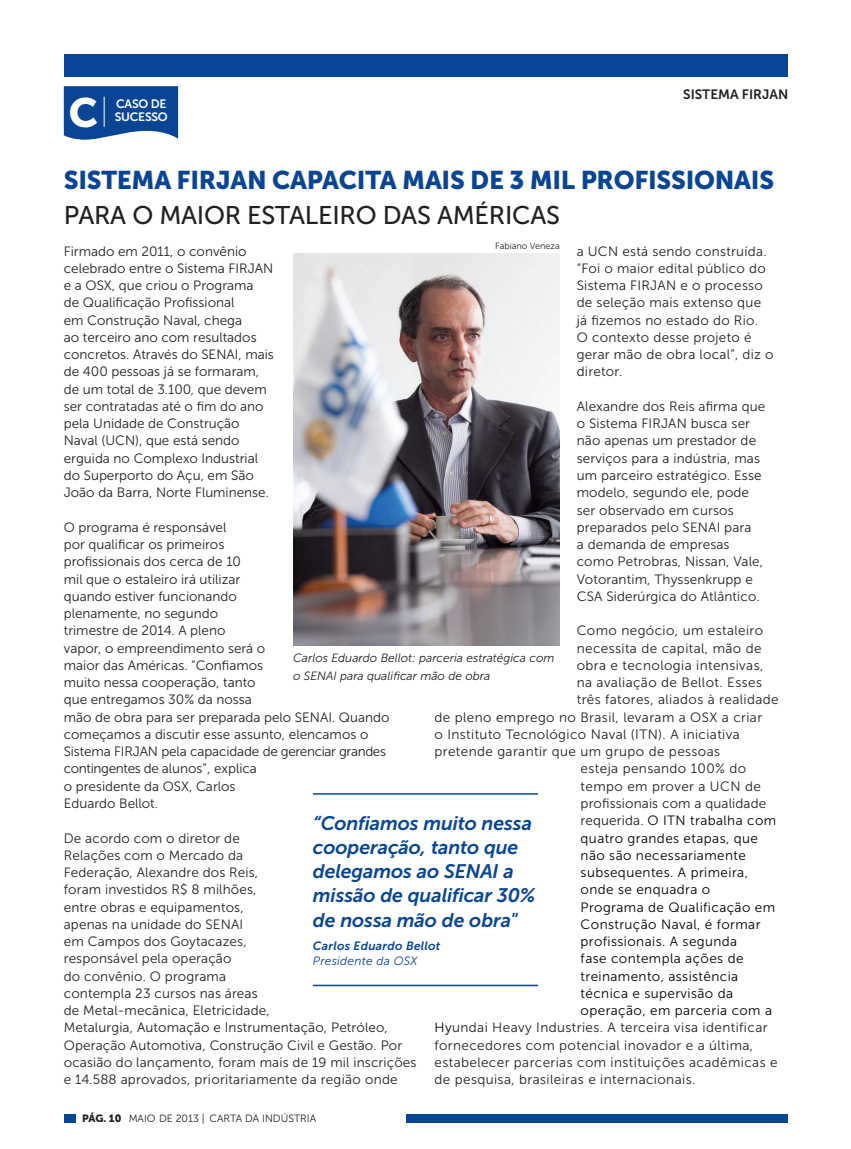
<style>
.page{position:relative;width:851px;height:1149px;background:#fff}
.page>*{position:absolute;margin:0;border:0;box-sizing:border-box;transform-origin:0 0}
.titulo_16{font:40.65px "Museo Sans 900";color:#fff}
.texto{font:25.5px "Museo Sans 900";letter-spacing:-.01em;color:#094594}
.texto-2{font:25.5px "Museo Sans 500";letter-spacing:-.01em;color:#231f20}
.OLHO_NOVO_01{font:italic 19.5px/24px "Museo Sans 700";letter-spacing:-.005em;color:#094594}
.texto-3{font:13.5px/17.2px "Museo Sans 300";letter-spacing:.01em;color:#231f20}
.texto-4{font:13.5px "Museo Sans 300";letter-spacing:.03em;color:#231f20}
.texto-5{font:13.5px "Museo Sans 300";letter-spacing:.03em;color:#000}
.t1{font:13.5px "Museo Sans 700";color:#231f20}
.t2{font:12.15px/12.8px "Museo Sans 700";letter-spacing:-.02em;color:#fff}
.Legenda{font:italic 12px/17.2px "Museo Sans 300";color:#231f20}
.OLHO_NOVO_02{font:italic 12px "Museo Sans 700";letter-spacing:.02em;color:#094594}
.OLHO_NOVO_03{font:italic 12px "Museo Sans 300";letter-spacing:.02em;color:#094594}
.t3{font:10.5px "Museo Sans 300";color:#231f20}
.Crédito{font:9px "Museo Sans 300";color:#231f20}
.s1{color:#231f20}
.s2{color:#000}
.s3{font-family:"Museo Sans 900"}
</style>
<div class="page">
<svg style="left:64px;top:86px;width:114px;height:54px;background:#20569e"></svg>
<hr style="left:104px;top:97px;width:1px;height:30px;background:#fff">
<hr style="left:313px;top:793px;width:225px;height:1px;background:#094594">
<hr style="left:313px;top:984px;width:225px;height:1px;background:#094594">
<img style="left:293px;top:253px;width:266px;height:392px">
<div style="left:64px;top:54px;width:723px;height:22px;background:#094594"></div>
<div style="left:64px;top:1113px;width:11px;height:8px;background:#094594"></div>
<div style="left:406px;top:1113px;width:381px;height:8px;background:#094594"></div>
<p class="titulo_16" style="left:69px;top:90px;width:31px">C</p>
<p class="t2" style="left:115px;top:97px;width:55px">CASO DE<br>SUCESSO</p>
<p class="t1" style="left:683px;top:86px;width:107px">SISTEMA FIRJAN</p>
<p class="texto" style="left:64px;top:166px;width:711px">SISTEMA FIRJAN CAPACITA MAIS DE 3 MIL PROFISSIONAIS</p>
<p class="texto-2" style="left:64px;top:201px;width:497px">PARA O MAIOR ESTALEIRO DAS AMÉRICAS</p>
<p class="texto-3" style="left:64px;top:242px;width:211px">Firmado em 2011, o convênio celebrado entre o Sistema FIRJAN e a OSX, que criou o Programa<br>de Qualificação Profissional<br>em Construção Naval, chega<br>ao terceiro ano com resultados concretos. Através do SENAI, mais de 400 pessoas já se formaram, de um total de 3.100, que devem ser contratadas até o fim do ano pela Unidade de Construção<br>Naval (UCN), que está sendo erguida no Complexo Industrial do Superporto do Açu, em São<br>João da Barra, Norte Fluminense.</p>
<p class="texto-3" style="left:64px;top:518px;width:327px">O programa é responsável<br>por qualificar os primeiros<br>profissionais dos cerca de 10<br>mil que o estaleiro irá utilizar<br>quando estiver funcionando<br>plenamente, no segundo<br>trimestre de 2014. A pleno<br>vapor, o empreendimento será o<br>maior das Américas. “Confiamos<br>muito nessa cooperação, tanto<br>que entregamos 30% da nossa<br>mão de obra para ser preparada pelo SENAI. Quando começamos a discutir esse assunto, elencamos o<br>Sistema FIRJAN pela capacidade de gerenciar grandes contingentes de alunos”, explica<br>o presidente da OSX, Carlos<br>Eduardo Bellot.</p>
<p class="texto-3" style="left:64px;top:829px;width:354px">De acordo com o diretor de<br>Relações com o Mercado da<br>Federação, Alexandre dos Reis,<br>foram investidos R$ 8 milhões,<br>entre obras e equipamentos,<br>apenas na unidade do SENAI<br>em Campos dos Goytacazes,<br>responsável pela operação<br>do convênio. O programa<br>contempla 23 cursos nas áreas<br>de Metal-mecânica, Eletricidade,<br>Metalurgia, Automação e Instrumentação, Petróleo, Operação Automotiva, Construção Civil e Gestão. Por ocasião do lançamento, foram mais de 19 mil inscrições e 14.588 aprovados, prioritariamente da região onde</p>
<p class="Crédito" style="left:495px;top:241px;width:66px">Fabiano Veneza</p>
<p class="texto-3" style="left:576px;top:242px;width:198px">a UCN está sendo construída. “Foi o maior edital público do<br>Sistema FIRJAN e o processo de seleção mais extenso que já fizemos no estado do Rio.<br>O contexto desse projeto é gerar mão de obra local”, diz o diretor.</p>
<p class="texto-3" style="left:576px;top:397px;width:190px">Alexandre dos Reis afirma que o Sistema FIRJAN busca ser não apenas um prestador de serviços para a indústria, mas um parceiro estratégico. Esse modelo, segundo ele, pode ser observado em cursos preparados pelo SENAI para<br>a demanda de empresas como Petrobras, Nissan, Vale,<br>Votorantim, Thyssenkrupp e<br>CSA Siderúrgica do Atlântico.</p>
<p class="texto-4" style="left:576px;top:623px;width:188px">Como negócio, um estaleiro</p>
<p class="texto-4" style="left:576px;top:640px;width:186px">necessita de capital, mão de</p>
<p class="texto-4" style="left:576px;top:657px;width:188px">obra e tecnologia intensivas,</p>
<p class="texto-4" style="left:576px;top:675px;width:187px">na avaliação de Bellot. Esses</p>
<p class="texto-4" style="left:576px;top:692px;width:203px">três fatores, aliados à realidade</p>
<p class="texto-4" style="left:434px;top:709px;width:329px">de pleno emprego no Brasil, levaram a OSX a criar</p>
<p class="texto-4" style="left:434px;top:726px;width:307px">o Instituto Tecnológico Naval (ITN). A iniciativa</p>
<p class="texto-4" style="left:434px;top:744px;width:287px">pretende garantir que um grupo de pessoas</p>
<p class="texto-4" style="left:580px;top:761px;width:167px">esteja pensando 100% do</p>
<p class="texto-4" style="left:580px;top:778px;width:182px">tempo em prover a UCN de</p>
<p class="texto-3" style="left:580px;top:794px;width:187px">profissionais com a qualidade</p>
<p class="texto-5" style="left:580px;top:813px;width:197px"><span class="s1">requerida.</span> O ITN trabalha com</p>
<p class="texto-5" style="left:580px;top:830px;width:179px">quatro grandes etapas, que</p>
<p class="texto-5" style="left:580px;top:847px;width:167px">não são necessariamente</p>
<p class="texto-5" style="left:580px;top:864px;width:169px">subsequentes. A primeira,</p>
<p class="texto-5" style="left:580px;top:882px;width:131px">onde se enquadra o</p>
<p class="texto-5" style="left:580px;top:899px;width:196px">Programa de Qualificação em</p>
<p class="texto-5" style="left:580px;top:916px;width:181px">Construção Naval, é formar</p>
<p class="texto-5" style="left:580px;top:933px;width:158px">profissionais. A segunda</p>
<p class="texto-5" style="left:580px;top:951px;width:164px">fase contempla ações de</p>
<p class="texto-5" style="left:580px;top:968px;width:159px">treinamento, assistência</p>
<p class="texto-5" style="left:580px;top:985px;width:154px">técnica e supervisão da</p>
<p class="texto-5" style="left:580px;top:1002px;width:193px">operação, em parceria com a</p>
<p class="texto-4" style="left:434px;top:1020px;width:334px"><span class="s2">Hy</span>undai Heavy Industries. A terceira visa identificar</p>
<p class="texto-4" style="left:434px;top:1037px;width:320px">fornecedores com potencial inovador e a última,</p>
<p class="texto-4" style="left:434px;top:1054px;width:344px">estabelecer parcerias com instituições acadêmicas e</p>
<p class="texto-4" style="left:434px;top:1071px;width:262px">de pesquisa, brasileiras e internacionais.</p>
<p class="Legenda" style="left:293px;top:649px;width:263px">Carlos Eduardo Bellot: parceria estratégica com o SENAI para qualificar mão de obra</p>
<p class="OLHO_NOVO_01" style="left:313px;top:811px;width:224px">“Confiamos muito nessa cooperação, tanto que delegamos ao SENAI a missão de qualificar 30% de nossa mão de obra"</p>
<p class="OLHO_NOVO_02" style="left:313px;top:938px;width:129px">Carlos Eduardo Bellot</p>
<p class="OLHO_NOVO_03" style="left:313px;top:954px;width:106px">Presidente da OSX</p>
<p class="t3" style="left:82px;top:1112px;width:235px"><span class="s3">PÁG. 10</span> MAIO DE 2013 | CARTA DA INDÚSTRIA</p>
</div>
